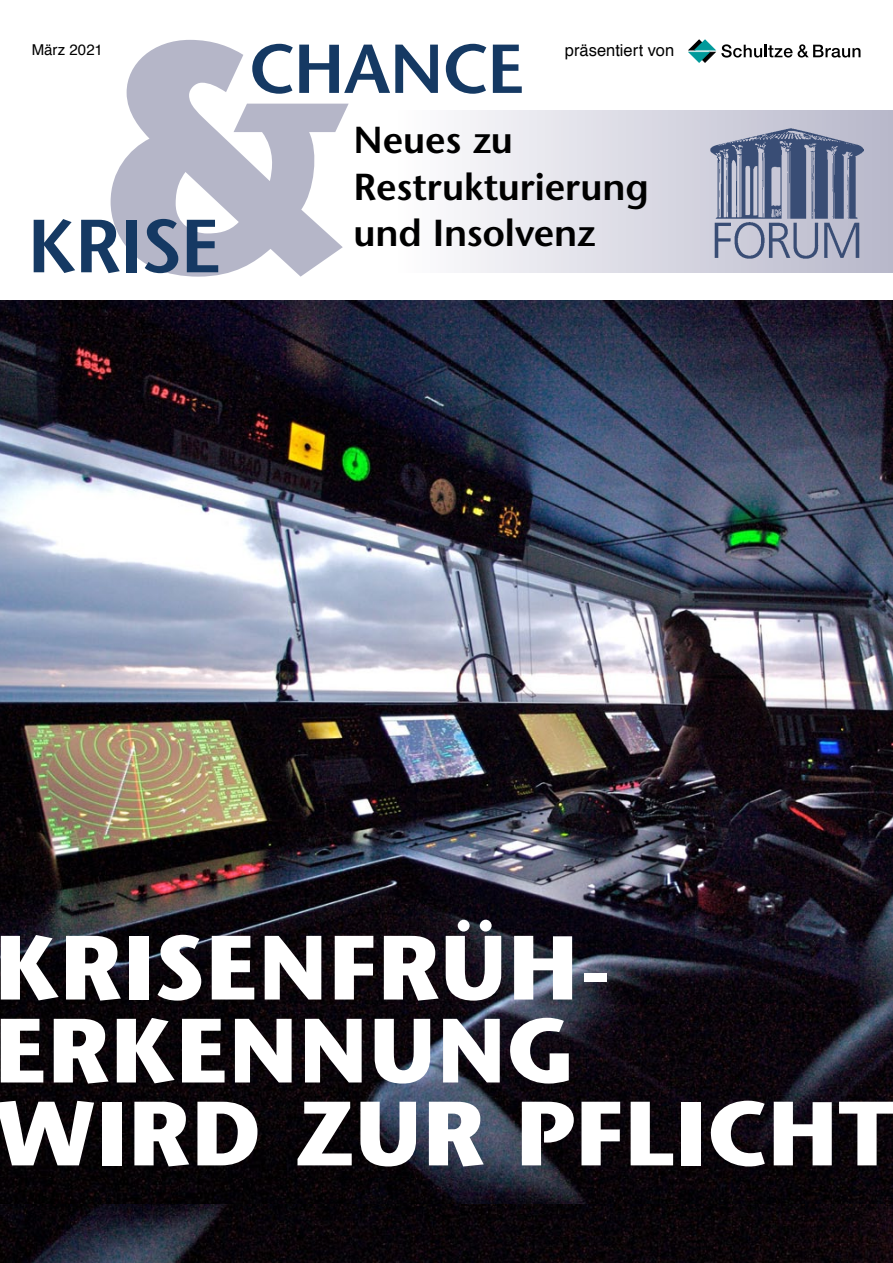
<style>
.page{position:relative;width:893px;height:1263px;background:#fff}
.page>*{position:absolute;margin:0;border:0;box-sizing:border-box;transform-origin:0 0}
.t1{font:700 90.9px/82.9px "Stone Sans";letter-spacing:.025em;color:#fff}
.t2{font:600 75px "Stone Sans";letter-spacing:-.02em;color:#153963}
.t3{font:600 69px "Stone Sans";letter-spacing:-.01em;color:#153963}
.t4{font:600 37.5px/46.5px "Stone Sans";letter-spacing:-.005em;color:#000}
.t5{font:16.5px "Helvetica";color:#000}
.t6{font:15px "Helvetica";letter-spacing:.005em;color:#000}
</style>
<div class="page">
<img style="left:0;top:300px;width:893px;height:963px">
<div style="left:391px;top:111px;width:502px;height:161px;background:linear-gradient(to right,#fffeff,#b7b7ca)"></div>
<svg style="left:111px;top:40px;width:238px;height:237px;fill:#b5b6c8"></svg>
<img style="left:710px;top:129px;width:153px;height:130px">
<svg style="left:721px;top:44px;width:139px;height:14px"></svg>
<svg style="left:689px;top:40px;width:26px;height:22px"></svg>
<h3 class="t3" style="left:249px;top:27px;width:277px">Chance</h3>
<p class="t6" style="left:32px;top:39px;width:73px">März 2021</p>
<p class="t5" style="left:565px;top:38px;width:111px">präsentiert von</p>
<h2 class="t2" style="left:27px;top:201px;width:195px">Krise</h2>
<p class="t4" style="left:354px;top:117px;width:297px">Neues zu<br>Restrukturierung und I nsolvenz</p>
<h1 class="t1" style="left:-5px;top:926px;width:902px">KRISENFRÜH-<br>ERKENNUNG<br>WIRD ZUR PFLICHT</h1>
</div>
